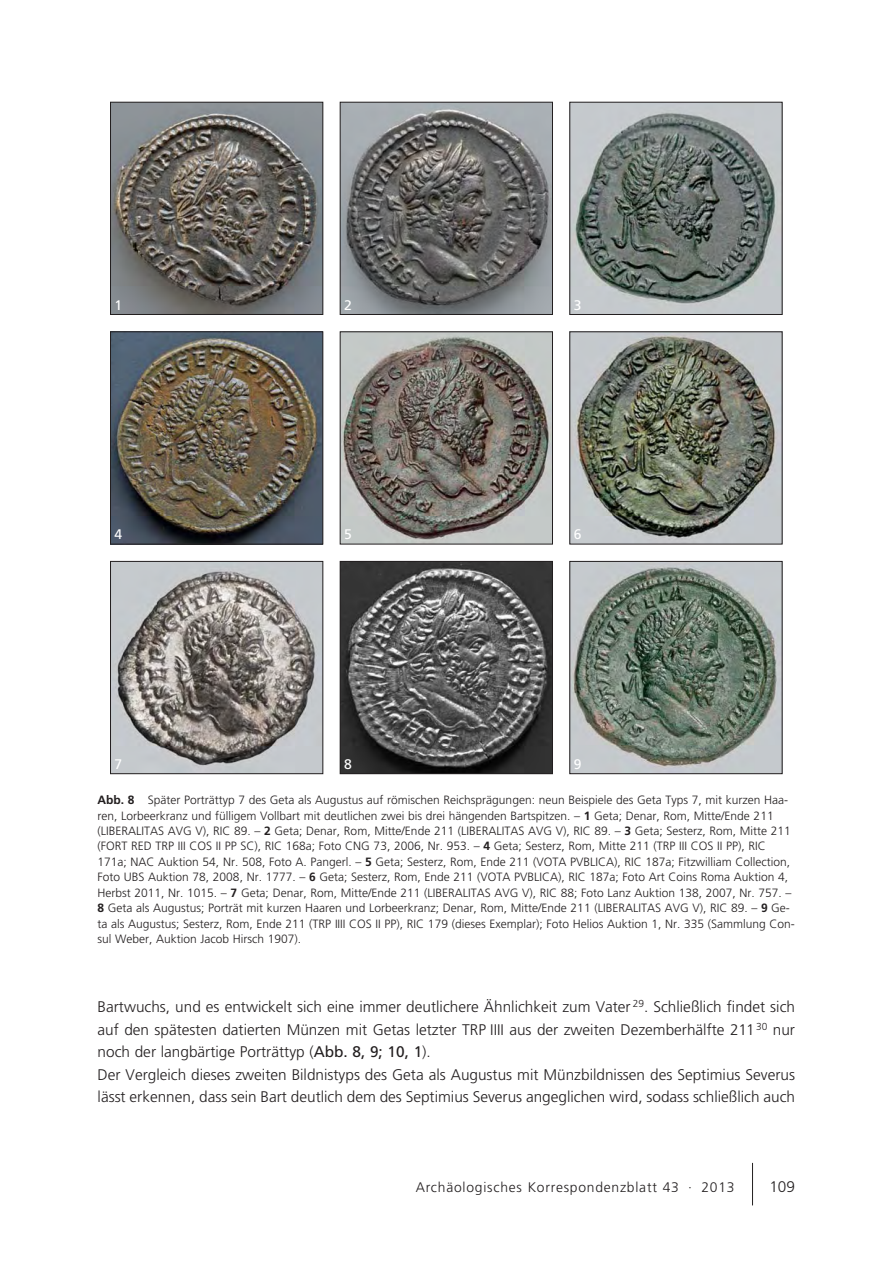
<style>
.page{position:relative;width:893px;height:1263px;background:#fff}
.page>*{position:absolute;margin:0;border:0;box-sizing:border-box;transform-origin:0 0}
.t1{font:300 15.3px/22.5px "Frutiger LT Com";color:#231f20}
.t2{font:300 13.8px "Frutiger LT";letter-spacing:.055em;color:#231f20}
.t3{font:13.8px "Frutiger LT Com";color:#fff}
.t4{font:300 12px/15.5px "Frutiger LT Com";color:#231f20}
.s1{font-weight:700}
.s2{font-weight:400}
</style>
<div class="page">
<hr style="left:752px;top:1163px;width:1px;height:42px;background:#231f20">
<img style="left:112px;top:104px;width:209px;height:209px">
<div style="left:110px;top:102px;width:213px;height:213px;border:1px solid #231f20"></div>
<img style="left:112px;top:334px;width:209px;height:208px">
<div style="left:110px;top:332px;width:213px;height:212px;border:1px solid #231f20"></div>
<img style="left:112px;top:563px;width:209px;height:209px">
<div style="left:110px;top:561px;width:213px;height:213px;border:1px solid #231f20"></div>
<img style="left:342px;top:104px;width:209px;height:209px">
<div style="left:340px;top:102px;width:213px;height:213px;border:1px solid #231f20"></div>
<img style="left:342px;top:334px;width:209px;height:208px">
<div style="left:340px;top:332px;width:213px;height:212px;border:1px solid #231f20"></div>
<img style="left:342px;top:563px;width:209px;height:209px">
<div style="left:340px;top:561px;width:213px;height:213px;border:1px solid #231f20"></div>
<img style="left:572px;top:104px;width:208px;height:209px">
<div style="left:570px;top:102px;width:212px;height:213px;border:1px solid #231f20"></div>
<img style="left:572px;top:334px;width:208px;height:208px">
<img style="left:572px;top:563px;width:208px;height:209px">
<div style="left:570px;top:561px;width:212px;height:213px;border:1px solid #231f20"></div>
<p class="t3" style="left:115px;top:300px;width:9px">1</p>
<p class="t3" style="left:344px;top:300px;width:9px">2</p>
<p class="t3" style="left:574px;top:300px;width:9px">3</p>
<p class="t3" style="left:115px;top:530px;width:9px">4</p>
<p class="t3" style="left:344px;top:530px;width:9px">5</p>
<p class="t3" style="left:574px;top:530px;width:9px">6</p>
<p class="t3" style="left:115px;top:759px;width:9px">7</p>
<p class="t3" style="left:344px;top:759px;width:9px">8</p>
<p class="t3" style="left:574px;top:759px;width:9px">9</p>
<p class="t4" style="left:98px;top:793px;width:699px"><span class="s1">Abb. 8</span> Später Porträttyp 7 des Geta als Augustus auf römischen Reichsprägungen: neun Beispiele des Geta Typs 7, mit kurzen Haa - ren, Lorbeerkranz und fülligem Vollbart mit deutlichen zwei bis drei hängenden Bartspitzen. – <span class="s1">1</span> Geta; Denar, Rom, Mitte/Ende 211 (LIBERALITAS AVG V), RIC 89. – <span class="s1">2</span> Geta; Denar, Rom, Mitte/Ende 211 (LIBERALITAS AVG V), RIC 89. – <span class="s1">3</span> Geta; Sesterz, Rom, Mitte 211 (FORT RED TRP III COS II PP SC), RIC 168a; Foto CNG 73, 2006, Nr. 953. – <span class="s1">4</span> Geta; Sesterz, Rom, Mitte 211 (TRP III COS II PP), RIC 171a; NAC Auktion 54, Nr. 508, Foto A. Pangerl. – <span class="s1">5</span> Geta; Sesterz, Rom, Ende 211 (VOTA PVBLICA), RIC 187a; Fitzwilliam Collection, Foto UBS Auktion 78, 2008, Nr. 1777. – <span class="s1">6</span> Geta; Sesterz, Rom, Ende 211 (VOTA PVBLICA), RIC 187a; Foto Art Coins Roma Auktion 4, Herbst 2011, Nr. 1015. – <span class="s1">7</span> Geta; Denar, Rom, Mitte/Ende 211 (LIBERALITAS AVG V), RIC 88; Foto Lanz Auktion 138, 2007, Nr. 757. – <span class="s1">8</span> Geta als Augustus; Porträt mit kurzen Haaren und Lorbeerkranz; Denar, Rom, Mitte/Ende 211 (LIBERALITAS AVG V), RIC 89. – <span class="s1">9</span> Ge - ta als Augustus; Sesterz, Rom, Ende 211 (TRP IIII COS II PP), RIC 179 (dieses Exemplar); Foto Helios Auktion 1, Nr. 335 (Sammlung Con - sul Weber, Auktion Jacob Hirsch 1907).</p>
<p class="t1" style="left:98px;top:997px;width:699px">Bartwuchs, und es entwickelt sich eine immer deutlichere Ähnlichkeit zum Vater <sup>29</sup>. Schließlich findet sich auf den spätesten datierten Münzen mit Getas letzter TRP IIII aus der zweiten Dezemberhälfte 211<sup>30</sup> nur noch der langbärtige Porträttyp (<span class="s2">Abb. 8, 9; 10, 1</span>).<br>Der Vergleich dieses zweiten Bildnistyps des Geta als Augustus mit Münzbildnissen des Septimius Severus lässt erkennen, dass sein Bart deutlich dem des Septimius Severus angeglichen wird, sodass schließlich auch</p>
<p class="t2" style="left:416px;top:1182px;width:320px">Archäologisches Korrespondenzblatt 43 · 2013</p>
<p class="t1" style="left:769px;top:1177px;width:27px">109</p>
</div>
